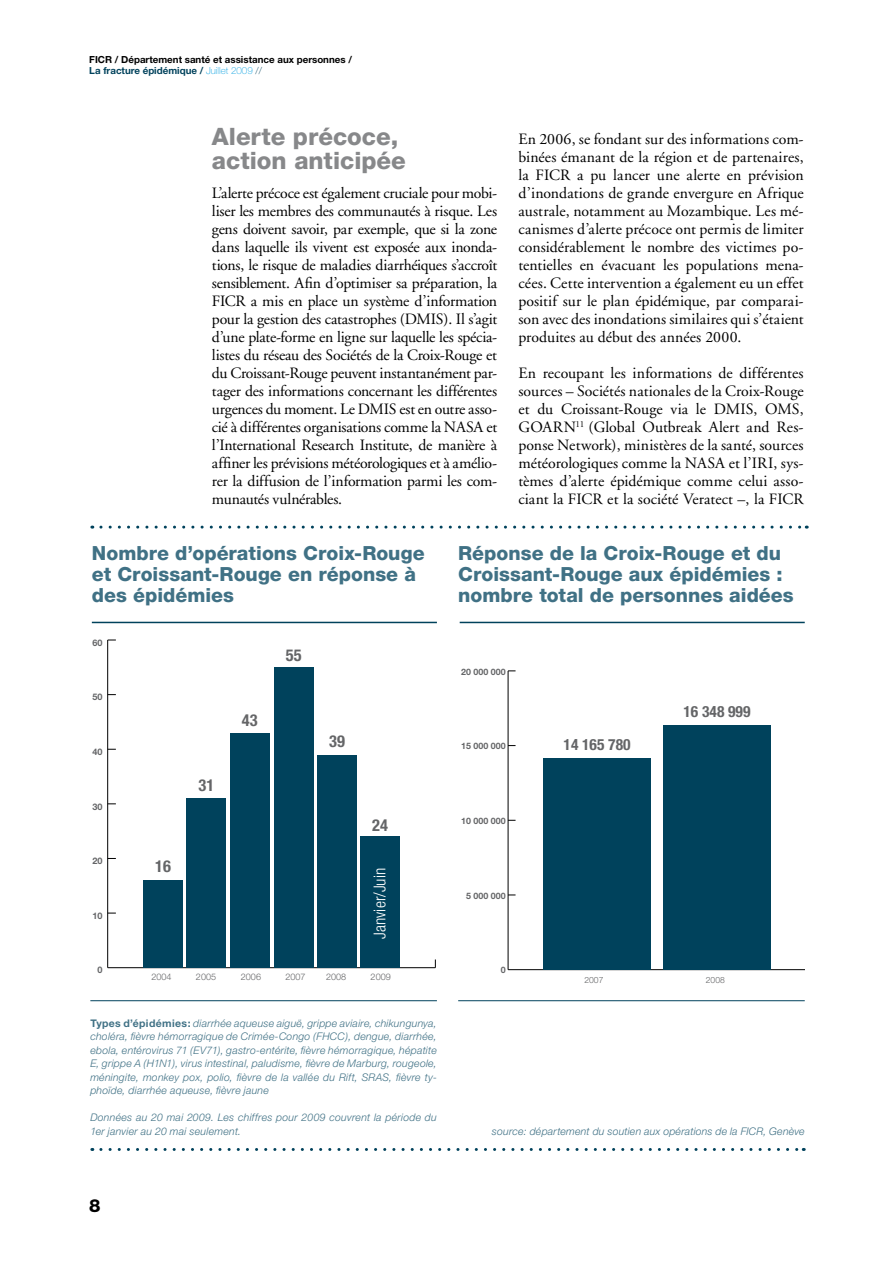
<style>
.page{position:relative;width:893px;height:1263px;background:#fff}
.page>*{position:absolute;margin:0;border:0;box-sizing:border-box;transform-origin:0 0}
.t1{font:800 24px/24px "Helvetica Neue";color:#87888a}
.t2{font:800 19.5px/21px "Helvetica Neue";color:#407185}
.t3{font:800 18px "Helvetica Neue";color:#000}
.t4{font:700 condensed 16.35px "Helvetica Neue";color:#646567}
.t5{font:300 condensed 16.35px "Helvetica Neue";color:#fff}
.t6{font:15.75px/18px "Adobe Garamond";color:#000;text-align:justify}
.t7{font:700 condensed 15.45px "Helvetica Neue";color:#646567}
.t8{font:italic 300 10.5px/13.5px "Helvetica Neue";letter-spacing:.02em;color:#407185;text-align:justify}
.t9{font:700 9.75px/11.7px "Helvetica Neue";color:#000}
.t10{font:300 9px "Helvetica Neue";color:#646567}
.t11{font:700 9px "Helvetica Neue";color:#646567}
.t12{font:700 8.85px "Helvetica Neue";color:#646567}
.t13{font:300 8.55px "Helvetica Neue";color:#646567}
.s1{color:#00425c}
.s2{font-weight:100;color:#009ee0}
.s3{font-weight:100;color:#00425c}
.s4{font-weight:700;font-style:normal}
</style>
<div class="page">
<svg style="left:101px;top:526px;width:706px;height:3px"></svg>
<svg style="left:101px;top:1148px;width:703px;height:3px"></svg>
<hr style="left:92px;top:622px;width:345px;height:1px;background:#00425c">
<hr style="left:90px;top:1000px;width:347px;height:1px;background:#00425c">
<hr style="left:460px;top:622px;width:345px;height:1px;background:#00425c">
<hr style="left:458px;top:1000px;width:347px;height:1px;background:#00425c">
<hr style="left:108px;top:967px;width:327px;height:1px;background:#000">
<hr style="left:107px;top:640px;width:1px;height:328px;background:#000">
<div style="left:360px;top:837px;width:40px;height:131px;background:#00425c"></div>
<div style="left:317px;top:755px;width:40px;height:213px;background:#00425c"></div>
<div style="left:274px;top:667px;width:39px;height:301px;background:#00425c"></div>
<div style="left:230px;top:733px;width:39px;height:235px;background:#00425c"></div>
<div style="left:187px;top:798px;width:39px;height:170px;background:#00425c"></div>
<div style="left:143px;top:880px;width:40px;height:88px;background:#00425c"></div>
<hr style="left:508px;top:969px;width:297px;height:1px;background:#000">
<hr style="left:508px;top:671px;width:1px;height:299px;background:#000">
<div style="left:663px;top:725px;width:108px;height:245px;background:#00425c"></div>
<div style="left:543px;top:758px;width:108px;height:212px;background:#00425c"></div>
<p class="t9" style="left:89px;top:53px;width:264px">FICR / Département santé et assistance aux personnes /<br><span class="s1">La fracture épidémique /</span> <span class="s2">Juillet 2009</span> <span class="s3">//</span></p>
<h1 class="t1" style="left:212px;top:124px;width:196px">Alerte précoce, action anticipée</h1>
<p class="t6" style="left:212px;top:184px;width:287px">L’alerte précoce est également cruciale pour mobi&shy;liser les membres des communautés à risque. Les gens doivent savoir, par exemple, que si la zone dans laquelle ils vivent est exposée aux inonda&shy;tions, le risque de maladies diarrhéiques s’accroît sensiblement. Afin d’optimiser sa préparation, la FICR a mis en place un système d’information pour la gestion des catastrophes (DMIS). Il s’agit d’une plate-forme en ligne sur laquelle les spécia&shy;listes du réseau des Sociétés de la Croix-Rouge et du Croissant-Rouge peuvent instantanément par&shy;tager des informations concernant les différentes urgences du moment. Le DMIS est en outre asso&shy;cié à différentes organisations comme la NASA et l’International Research Institute, de manière à affiner les prévisions météorologiques et à amélio&shy;rer la diffusion de l’information parmi les com&shy;munautés vulnérables.</p>
<p class="t6" style="left:518px;top:130px;width:287px">En 2006, se fondant sur des informations com&shy;binées émanant de la région et de partenaires, la FICR a pu lancer une alerte en prévision d’inondations de grande envergure en Afrique australe, notamment au Mozambique. Les mé&shy;canismes d’alerte précoce ont permis de limiter considérablement le nombre des victimes po&shy;tentielles en évacuant les populations mena&shy;cées. Cette intervention a également eu un effet positif sur le plan épidémique, par comparai&shy;son avec des inondations similaires qui s’étaient produites au début des années 2000.</p>
<p class="t6" style="left:518px;top:364px;width:287px">En recoupant les informations de différentes sources – Sociétés nationales de la Croix-Rouge et du Croissant-Rouge via le DMIS, OMS, GOARN<sup>11</sup> (Global Outbreak Alert and Res&shy;ponse Network), ministères de la santé, sources météorologiques comme la NASA et l’IRI, sys&shy;tèmes d’alerte épidémique comme celui asso&shy;ciant la FICR et la société Veratect –, la FICR</p>
<p class="t2" style="left:92px;top:543px;width:334px">Nombre d’opérations Croix-Rouge et Croissant-Rouge en réponse à des épidémies</p>
<p class="t2" style="left:458px;top:543px;width:337px">Réponse de la Croix-Rouge et du<br>Croissant-Rouge aux épidémies : nombre total de personnes aidées</p>
<p class="t11" style="left:92px;top:637px;width:12px">60</p>
<p class="t11" style="left:92px;top:692px;width:12px">50</p>
<p class="t11" style="left:92px;top:746px;width:12px">40</p>
<p class="t11" style="left:92px;top:801px;width:12px">30</p>
<p class="t11" style="left:92px;top:855px;width:12px">20</p>
<p class="t11" style="left:92px;top:910px;width:12px">10</p>
<p class="t11" style="left:98px;top:965px;width:7px">0</p>
<p class="t4" style="left:155px;top:856px;width:17px">16</p>
<p class="t10" style="left:151px;top:971px;width:22px">2004</p>
<p class="t4" style="left:199px;top:775px;width:17px">31</p>
<p class="t4" style="left:242px;top:710px;width:17px">43</p>
<p class="t4" style="left:286px;top:646px;width:17px">55</p>
<p class="t4" style="left:329px;top:732px;width:17px">39</p>
<p class="t4" style="left:372px;top:815px;width:17px">24</p>
<p class="t5" style="left:370px;top:938px;width:72px;rotate:-90deg">Janvier/Juin</p>
<p class="t10" style="left:196px;top:971px;width:22px">2005</p>
<p class="t10" style="left:241px;top:971px;width:22px">2006</p>
<p class="t10" style="left:285px;top:971px;width:22px">2007</p>
<p class="t10" style="left:326px;top:971px;width:22px">2008</p>
<p class="t10" style="left:371px;top:971px;width:22px">2009</p>
<p class="t8" style="left:90px;top:1016px;width:348px"><span class="s4">Types d’épidémies:</span> diarrhée aqueuse aiguë, grippe aviaire, chikungunya, choléra, fièvre hémorragique de Crimée-Congo (FHCC), dengue, diarrhée, ebola, entérovirus 71 (EV71), gastro-entérite, fièvre hémorragique, hépatite E, grippe A (H1N1), virus intestinal, paludisme, fièvre de Marburg, rougeole, méningite, monkey pox, polio, fièvre de la vallée du Rift, SRAS, fièvre ty&shy;phoïde, diarrhée aqueuse, fièvre jaune</p>
<p class="t8" style="left:90px;top:1111px;width:348px">Données au 20 mai 2009. Les chiffres pour 2009 couvrent la période du<br>1er janvier au 20 mai seulement.</p>
<p class="t12" style="left:461px;top:666px;width:46px">20 000 000</p>
<p class="t12" style="left:461px;top:741px;width:46px">15 000 000</p>
<p class="t12" style="left:461px;top:815px;width:46px">10 000 000</p>
<p class="t12" style="left:466px;top:890px;width:41px">5 000 000</p>
<p class="t12" style="left:501px;top:965px;width:6px">0</p>
<p class="t7" style="left:564px;top:735px;width:68px">14 165 780</p>
<p class="t7" style="left:683px;top:702px;width:68px">16 348 999</p>
<p class="t13" style="left:584px;top:975px;width:21px">2007</p>
<p class="t13" style="left:706px;top:975px;width:21px">2008</p>
<p class="t8" style="left:492px;top:1124px;width:314px">source: département du soutien aux opérations de la FICR, Genève</p>
<p class="t3" style="left:89px;top:1195px;width:13px">8</p>
</div>
